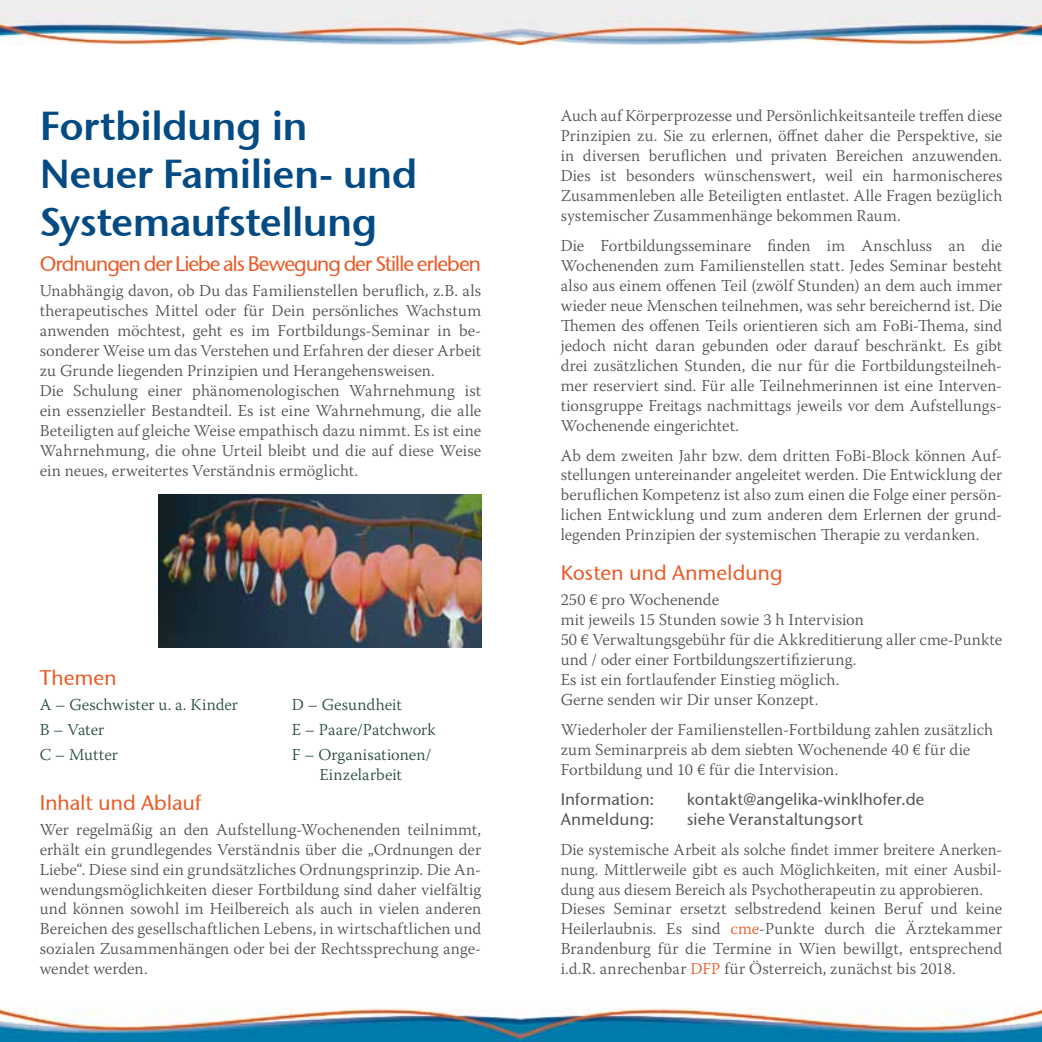
<style>
.page{position:relative;width:1042px;height:1042px;background:#fff}
.page>*{position:absolute;margin:0;border:0;box-sizing:border-box;transform-origin:0 0}
.t1{font:40.25px/48.3px "Stone Sans Semi ITCTT";letter-spacing:-.015em;color:#044b84}
.t2{font:21px "Stone Sans ITCTT Medium";letter-spacing:-.04em;color:#e95b28}
.t3{font:21px "Stone Sans ITCTT Medium";letter-spacing:-.005em;color:#e95b28}
.t4{font:300 16.62px/19.9px "Warnock Pro";letter-spacing:.005em;color:#505255;text-align:justify}
.t5{font:300 16.62px/19.9px "Warnock Pro";letter-spacing:.005em;color:#284e3d;text-align:center}
.t6{font:16.62px "Stone Sans ITCTT Medium";letter-spacing:.005em;color:#505255}
.s1{color:#e95b28}
</style>
<div class="page">
<img style="left:0;top:0;width:1042px;height:45px">
<img style="left:0;top:1007px;width:1042px;height:35px">
<img style="left:159px;top:494px;width:322px;height:154px">
<h1 class="t1" style="left:40px;top:101px;width:379px">Fortbildung in<br>Neuer Familien- und<br>Systemaufstellung</h1>
<p class="t2" style="left:40px;top:251px;width:443px">Ordnungen der Liebe als Bewegung der Stille erleben</p>
<p class="t4" style="left:40px;top:281px;width:443px;text-align:left">Unabhängig davon, ob Du das Familienstellen beruflich, z.B. als therapeutisches Mittel oder für Dein persönliches Wachstum anwenden möchtest, geht es im Fortbildungs-Seminar in be&shy;sonderer Weise um das Verstehen und Erfahren der dieser Arbeit zu Grunde liegenden Prinzipien und Herangehensweisen.<br>Die Schulung einer phänomenologischen Wahrnehmung ist ein essenzieller Bestandteil. Es ist eine Wahrnehmung, die alle Beteiligten auf gleiche Weise empathisch dazu nimmt. Es ist eine Wahrnehmung, die ohne Urteil bleibt und die auf diese Weise ein neues, erweitertes Verständnis ermöglicht.</p>
<p class="t2" style="left:40px;top:664px;width:79px">Themen</p>
<p class="t5" style="left:40px;top:694px;width:200px">A – Geschwister u. a. Kinder</p>
<p class="t5" style="left:292px;top:694px;width:112px">D – Gesundheit</p>
<p class="t5" style="left:40px;top:719px;width:66px">B – Vater</p>
<p class="t5" style="left:292px;top:719px;width:145px">E – Paare/Patchwork</p>
<p class="t5" style="left:40px;top:744px;width:80px">C – Mutter</p>
<p class="t5" style="left:292px;top:744px;width:141px">F – Organisationen/<br>Einzelarbeit</p>
<p class="t3" style="left:40px;top:789px;width:163px">Inhalt und Ablauf</p>
<p class="t4" style="left:40px;top:819px;width:443px">Wer regelmäßig an den Aufstellung-Wochenenden teilnimmt, erhält ein grundlegendes Verständnis über die „Ordnungen der Liebe“. Diese sind ein grundsätzliches Ordnungsprinzip. Die An&shy;wendungsmöglichkeiten dieser Fortbildung sind daher vielfältig und können sowohl im Heilbereich als auch in vielen anderen Bereichen des gesellschaftlichen Lebens, in wirtschaftlichen und sozialen Zusammenhängen oder bei der Rechtssprechung ange&shy;wendet werden.</p>
<p class="t4" style="left:561px;top:106px;width:443px">Auch auf Körperprozesse und Persönlichkeitsanteile treffen diese Prinzipien zu. Sie zu erlernen, öffnet daher die Perspektive, sie in diversen beruflichen und privaten Bereichen anzuwenden.<br>Dies ist besonders wünschenswert, weil ein harmonischeres Zusammenleben alle Beteiligten entlastet. Alle Fragen bezüglich systemischer Zusammenhänge bekommen Raum.</p>
<p class="t4" style="left:561px;top:235px;width:443px">Die Fortbildungsseminare finden im Anschluss an die Wochenenden zum Familienstellen statt. Jedes Seminar besteht also aus einem offenen Teil (zwölf Stunden) an dem auch immer wieder neue Menschen teilnehmen, was sehr bereichernd ist. Die Themen des offenen Teils orientieren sich am FoBi-Thema, sind jedoch nicht daran gebunden oder darauf beschränkt. Es gibt drei zusätzlichen Stunden, die nur für die Fortbildungsteilneh&shy;mer reserviert sind. Für alle Teilnehmerinnen ist eine Interven&shy;tionsgruppe Freitags nachmittags jeweils vor dem Aufstellungs-Wochenende eingerichtet.</p>
<p class="t4" style="left:561px;top:445px;width:443px">Ab dem zweiten Jahr bzw. dem dritten FoBi-Block können Auf&shy;stellungen untereinander angeleitet werden. Die Entwicklung der beruflichen Kompetenz ist also zum einen die Folge einer persön&shy;lichen Entwicklung und zum anderen dem Erlernen der grund&shy;legenden Prinzipien der systemischen Therapie zu verdanken.</p>
<p class="t3" style="left:561px;top:560px;width:223px">Kosten und Anmeldung</p>
<p class="t4" style="left:561px;top:589px;width:443px;text-align:left">250 € pro Wochenende<br>mit jeweils 15 Stunden sowie 3 h Intervision<br>50 € Verwaltungsgebühr für die Akkreditierung aller cme-Punkte und / oder einer Fortbildungszertifizierung.<br>Es ist ein fortlaufender Einstieg möglich.<br>Gerne senden wir Dir unser Konzept.</p>
<p class="t4" style="left:561px;top:719px;width:434px;text-align:left">Wiederholer der Familienstellen-Fortbildung zahlen zusätzlich zum Seminarpreis ab dem siebten Wochenende 40 € für die<br>Fortbildung und 10 € für die Intervision.</p>
<p class="t6" style="left:561px;top:789px;width:95px">Information:</p>
<p class="t6" style="left:687px;top:789px;width:239px">kontakt@angelika-winklhofer.de</p>
<p class="t6" style="left:561px;top:809px;width:95px">Anmeldung:</p>
<p class="t6" style="left:687px;top:809px;width:178px">siehe Veranstaltungsort</p>
<p class="t4" style="left:561px;top:839px;width:443px;text-align:left">Die systemische Arbeit als solche findet immer breitere Anerken&shy;nung. Mittlerweile gibt es auch Möglichkeiten, mit einer Ausbil&shy;dung aus diesem Bereich als Psychotherapeutin zu approbieren.<br>Dieses Seminar ersetzt selbstredend keinen Beruf und keine Heilerlaubnis. Es sind <span class="s1">cme</span>-Punkte durch die Ärztekammer Brandenburg für die Termine in Wien bewillgt, entsprechend i.d.R. anrechenbar <span class="s1">DFP</span> für Österreich, zunächst bis 2018.</p>
</div>
